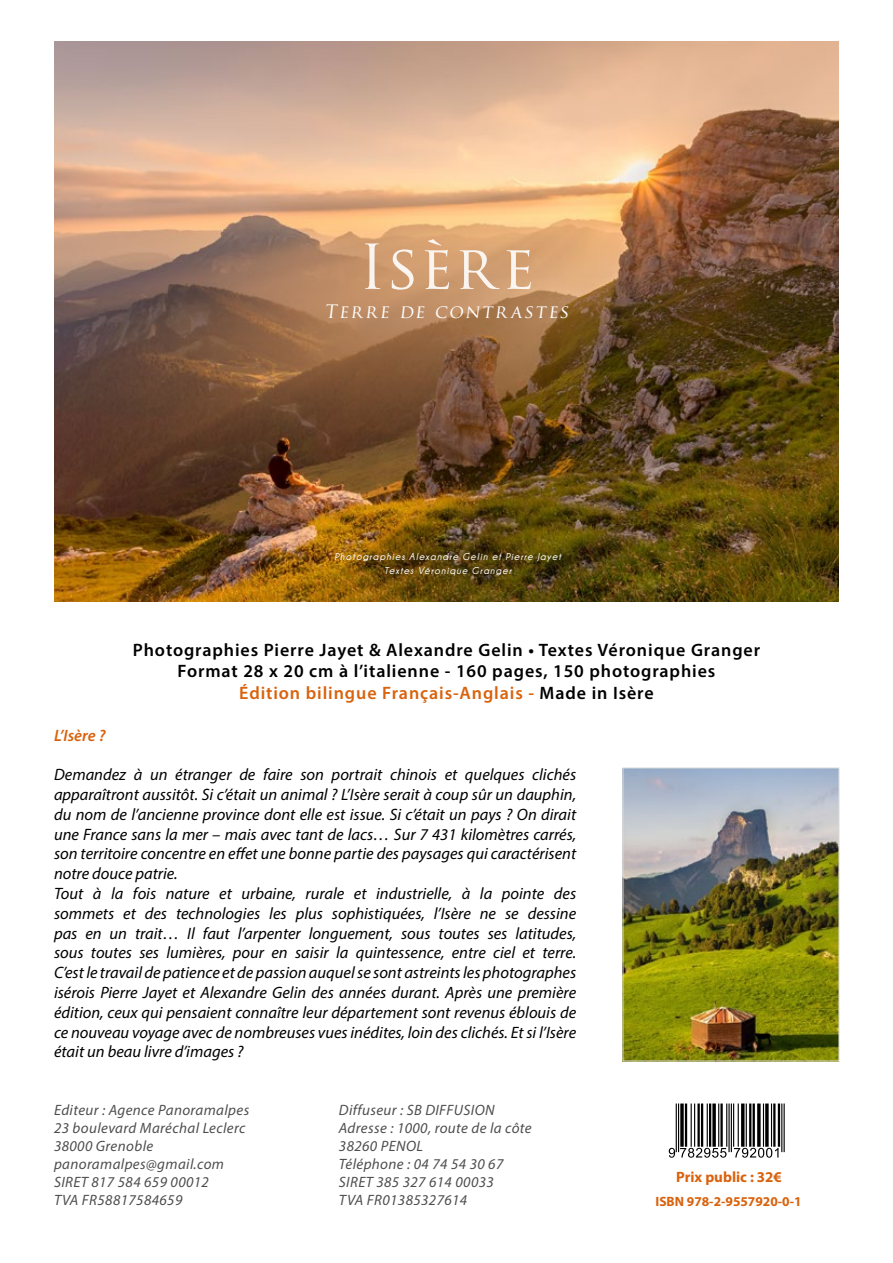
<style>
.page{position:relative;width:893px;height:1263px;background:#fff}
.page>*{position:absolute;margin:0;border:0;box-sizing:border-box;transform-origin:0 0}
.t1{font:60.3px "Trajan Pro";letter-spacing:.03em;color:#fff}
.t2{font:18.15px "Trajan Pro";letter-spacing:.145em;color:#fff}
.t3{font:600 18px/21.6px "Myriad Pro";letter-spacing:.05em;color:#000;text-align:center}
.t4{font:italic 16.5px/19.8px "Myriad Pro";color:#000}
.t5{font:italic 600 16.5px "Myriad Pro";color:#d9620d}
.t6{font:italic 15px/18px "Myriad Pro";letter-spacing:.025em;color:#000}
.t7{font:700 15px "Myriad Pro";color:#d9620d}
.t8{font:700 13.5px "Myriad Pro";color:#d9620d}
.t9{font:italic 700 10.05px/14.1px "Champagne&Limousines";letter-spacing:.115em;color:#fff;text-align:center}
.s1{color:#d9620d}
</style>
<div class="page">
<img style="left:54px;top:41px;width:785px;height:561px">
<hr style="left:784px;top:1103px;width:1px;height:49px;background:#000">
<hr style="left:781px;top:1103px;width:1px;height:49px;background:#000">
<hr style="left:731px;top:1103px;width:1px;height:49px;background:#000">
<hr style="left:728px;top:1103px;width:2px;height:49px;background:#000">
<hr style="left:678px;top:1103px;width:1px;height:49px;background:#000">
<hr style="left:676px;top:1103px;width:1px;height:49px;background:#000">
<hr style="left:778px;top:1103px;width:2px;height:44px;background:#000">
<hr style="left:773px;top:1103px;width:2px;height:44px;background:#000">
<hr style="left:771px;top:1103px;width:1px;height:44px;background:#000">
<svg style="left:765px;top:1103px;width:4px;height:44px"></svg>
<hr style="left:763px;top:1103px;width:1px;height:44px;background:#000">
<svg style="left:757px;top:1103px;width:4px;height:44px"></svg>
<hr style="left:753px;top:1103px;width:2px;height:44px;background:#000">
<hr style="left:749px;top:1103px;width:2px;height:44px;background:#000">
<hr style="left:746px;top:1103px;width:1px;height:44px;background:#000">
<hr style="left:741px;top:1103px;width:3px;height:44px;background:#000">
<hr style="left:738px;top:1103px;width:1px;height:44px;background:#000">
<hr style="left:733px;top:1103px;width:1px;height:44px;background:#000">
<hr style="left:726px;top:1103px;width:1px;height:44px;background:#000">
<hr style="left:720px;top:1103px;width:3px;height:44px;background:#000">
<hr style="left:718px;top:1103px;width:1px;height:44px;background:#000">
<svg style="left:712px;top:1103px;width:4px;height:44px"></svg>
<hr style="left:709px;top:1103px;width:2px;height:44px;background:#000">
<hr style="left:707px;top:1103px;width:1px;height:44px;background:#000">
<hr style="left:701px;top:1103px;width:2px;height:44px;background:#000">
<hr style="left:697px;top:1103px;width:3px;height:44px;background:#000">
<hr style="left:694px;top:1103px;width:1px;height:44px;background:#000">
<hr style="left:691px;top:1103px;width:1px;height:44px;background:#000">
<hr style="left:685px;top:1103px;width:2px;height:44px;background:#000">
<svg style="left:680px;top:1103px;width:4px;height:44px"></svg>
<svg style="left:669px;top:1148px;width:57px;height:10px"></svg>
<svg style="left:734px;top:1148px;width:44px;height:10px"></svg>
<img style="left:625px;top:770px;width:212px;height:289px">
<div style="left:623px;top:768px;width:216px;height:293px;border:1px solid #d9dadb"></div>
<h1 class="t1" style="left:359px;top:229px;width:178px">Isère</h1>
<p class="t2" style="left:325px;top:300px;width:249px">Terre de contrastes</p>
<p class="t9" style="left:334px;top:549px;width:228px">Photographies Alexandre Gelin et Pierre Jayet<br>Textes Véronique Granger</p>
<p class="t3" style="left:133px;top:638px;width:629px">Photographies Pierre Jayet &amp; Alexandre Gelin • Textes Véronique Granger<br>Format 28 x 20 cm à l’italienne - 160 pages, 150 photographies<br><span class="s1">Édition bilingue Français-Anglais -</span> Made in Isère</p>
<p class="t5" style="left:54px;top:724px;width:53px">L’Isère ?</p>
<p class="t4" style="left:54px;top:764px;width:524px">Demandez à un étranger de faire son portrait chinois et quelques clichés apparaîtront aussitôt. Si c’était un animal ? L’Isère serait à coup sûr un dauphin, du nom de l’ancienne province dont elle est issue. Si c’était un pays ? On dirait une France sans la mer – mais avec tant de lacs… Sur 7 431 kilomètres carrés, son territoire concentre en effet une bonne partie des paysages qui caractérisent notre douce patrie.<br>Tout à la fois nature et urbaine, rurale et industrielle, à la pointe des sommets et des technologies les plus sophistiquées, l’Isère ne se dessine pas en un trait… Il faut l’arpenter longuement, sous toutes ses latitudes, sous toutes ses lumières, pour en saisir la quintessence, entre ciel et terre.<br>C’est le travail de patience et de passion auquel se sont astreints les photographes isérois Pierre Jayet et Alexandre Gelin des années durant. Après une première édition, ceux qui pensaient connaître leur département sont revenus éblouis de ce nouveau voyage avec de nombreuses vues inédites, loin des clichés. Et si l’Isère était un beau livre d’images ?</p>
<p class="t6" style="left:54px;top:1100px;width:197px">Editeur : Agence Panoramalpes<br>23 boulevard Maréchal Leclerc<br>38000 Grenoble panoramalpes@gmail.com<br>SIRET 817 584 659 00012<br>TVA FR58817584659</p>
<p class="t6" style="left:339px;top:1100px;width:194px">Diffuseur : SB DIFFUSION<br>Adresse : 1000, route de la côte<br>38260 PENOL<br>Téléphone : 04 74 54 30 67<br>SIRET 385 327 614 00033<br>TVA FR01385327614</p>
<p class="t7" style="left:676px;top:1167px;width:107px">Prix public : 32€</p>
<p class="t8" style="left:655px;top:1192px;width:148px">ISBN 978-2-9557920-0-1</p>
</div>
